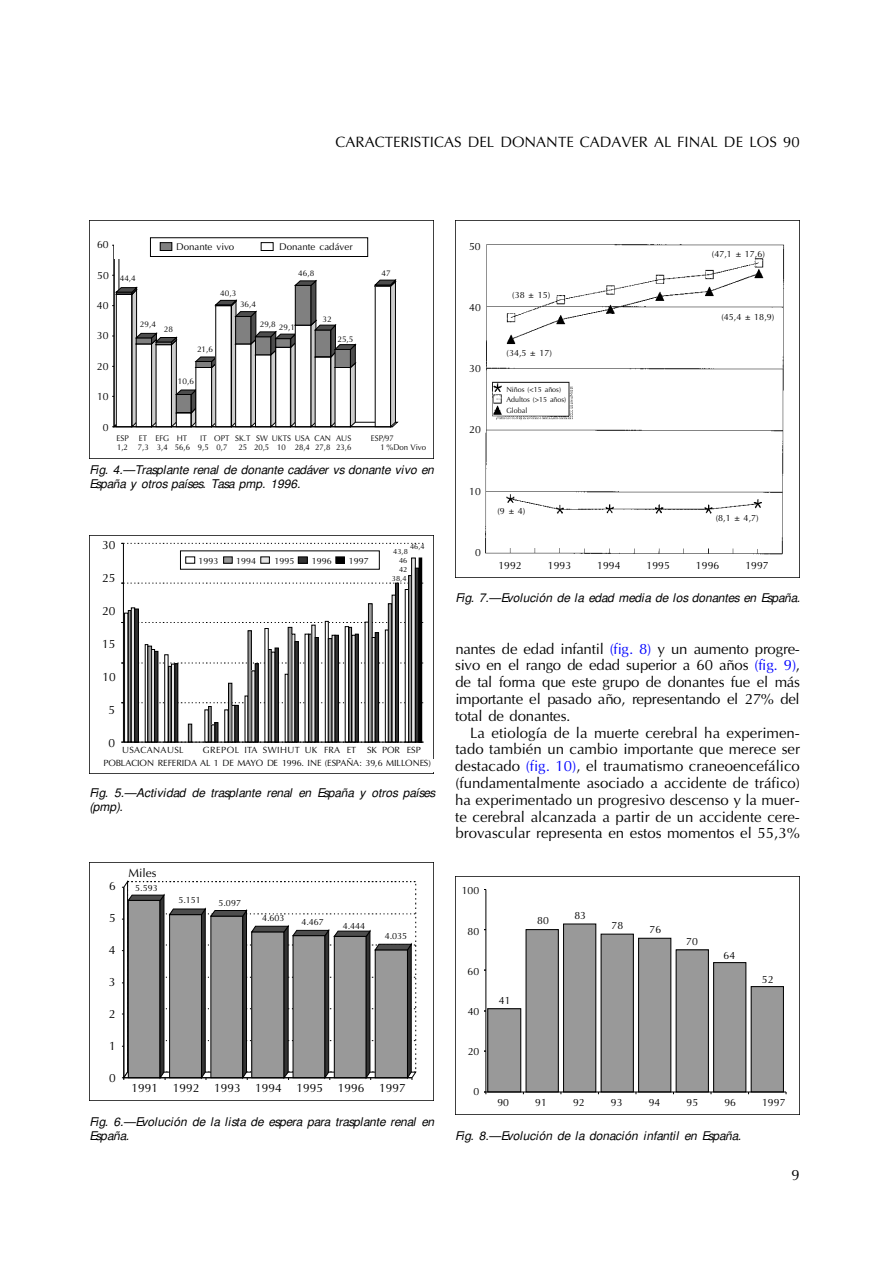
<style>
.page{position:relative;width:893px;height:1263px;background:#fff}
.page>*{position:absolute;margin:0;border:0;box-sizing:border-box;transform-origin:0 0}
.t1{font:15px/16.8px "Optima";color:#000;text-align:justify}
.t2{font:italic 12px/14px "Optima";color:#000}
.t3{font:12px "Optima";color:#000}
.t4{font:10.5px "Optima";color:#000}
.t5{font:9.75px "Optima";color:#000}
.t6{font:9px/13.5px "Optima";color:#000}
.t7{font:9px "Optima";letter-spacing:.035em;color:#000}
.t8{font:8.25px "Optima";color:#000;scale:.95 1}
.t9{font:8.25px "Optima";color:#000}
.t10{font:7.5px/10.5px "Optima";color:#000;scale:.95 1}
.t11{font:7.5px "Optima";color:#000}
.s1{color:#00f}
</style>
<div class="page">
<img style="left:89px;top:220px;width:345px;height:239px">
<img style="left:89px;top:535px;width:344px;height:238px">
<img style="left:89px;top:862px;width:345px;height:239px">
<img style="left:455px;top:220px;width:344px;height:358px">
<img style="left:455px;top:876px;width:344px;height:238px">
<div style="left:120px;top:275px;width:18px;height:11px;background:#fff"></div>
<div style="left:139px;top:321px;width:18px;height:11px;background:#fff"></div>
<div style="left:161px;top:325px;width:15px;height:11px;background:#fff"></div>
<div style="left:177px;top:378px;width:18px;height:10px;background:#fff"></div>
<div style="left:99px;top:540px;width:16px;height:210px;background:#fff"></div>
<div style="left:101px;top:881px;width:14px;height:203px;background:#fff"></div>
<div style="left:122px;top:746px;width:303px;height:10px;background:#fff"></div>
<div style="left:100px;top:759px;width:334px;height:13px;background:#fff"></div>
<p class="t1" style="left:335px;top:134px;width:466px">CARACTERISTICAS DEL DONANTE CADAVER AL FINAL DE LOS 90</p>
<p class="t4" style="left:97px;top:240px;width:13px">60</p>
<p class="t4" style="left:97px;top:271px;width:13px">50</p>
<p class="t4" style="left:97px;top:301px;width:13px">40</p>
<p class="t4" style="left:97px;top:331px;width:13px">30</p>
<p class="t4" style="left:97px;top:362px;width:13px">20</p>
<p class="t4" style="left:97px;top:392px;width:13px">10</p>
<p class="t4" style="left:103px;top:422px;width:7px">0</p>
<p class="t9" style="left:120px;top:275px;width:18px">44,4</p>
<p class="t9" style="left:140px;top:321px;width:18px">29,4</p>
<p class="t5" style="left:176px;top:243px;width:60px">Donante vivo</p>
<p class="t5" style="left:279px;top:243px;width:75px">Donante cadáver</p>
<p class="t9" style="left:164px;top:326px;width:11px">28</p>
<p class="t9" style="left:220px;top:289px;width:18px">40,3</p>
<p class="t9" style="left:240px;top:300px;width:18px">36,4</p>
<p class="t9" style="left:298px;top:270px;width:18px">46,8</p>
<p class="t9" style="left:197px;top:346px;width:18px">21,6</p>
<p class="t9" style="left:260px;top:323px;width:37px">29,8 29,1</p>
<p class="t9" style="left:322px;top:315px;width:11px">32</p>
<p class="t9" style="left:337px;top:335px;width:18px">25,5</p>
<p class="t9" style="left:178px;top:378px;width:18px">10,6</p>
<p class="t9" style="left:381px;top:269px;width:11px">47</p>
<p class="t8" style="left:117px;top:434px;width:76px">ESP ET EFG HT</p>
<p class="t8" style="left:200px;top:434px;width:160px">IT OPT SK.T SW UKTS USA CAN AUS</p>
<p class="t8" style="left:371px;top:434px;width:26px">ESP/97</p>
<p class="t8" style="left:117px;top:443px;width:118px">1,2 7,3 3,4 56,6 9,5 0,7</p>
<p class="t8" style="left:238px;top:443px;width:120px">25 20,5 10 28,4 27,8 23,6</p>
<p class="t8" style="left:380px;top:443px;width:50px">1 %Don Vivo</p>
<p class="t4" style="left:469px;top:242px;width:13px">50</p>
<p class="t4" style="left:469px;top:303px;width:13px">40</p>
<p class="t4" style="left:469px;top:364px;width:13px">30</p>
<p class="t4" style="left:469px;top:425px;width:13px">20</p>
<p class="t6" style="left:512px;top:289px;width:39px">(38 ± 15)</p>
<p class="t6" style="left:506px;top:347px;width:47px">(34,5 ± 17)</p>
<p class="t10" style="left:506px;top:384px;width:65px">Niños (&lt;15 años)<br>Adultos (&gt;15 años)<br>Global</p>
<p class="t6" style="left:711px;top:248px;width:54px">(47,1 ± 17,6)</p>
<p class="t6" style="left:721px;top:310px;width:54px">(45,4 ± 18,9)</p>
<p class="t2" style="left:89px;top:464px;width:346px">Fig. 4.—Trasplante renal de donante cadáver vs donante vivo en<br>España y otros países. Tasa pmp. 1996.</p>
<p class="t3" style="left:102px;top:540px;width:15px">30</p>
<p class="t3" style="left:102px;top:573px;width:15px">25</p>
<p class="t3" style="left:102px;top:606px;width:15px">20</p>
<p class="t3" style="left:102px;top:639px;width:15px">15</p>
<p class="t3" style="left:102px;top:672px;width:15px">10</p>
<p class="t3" style="left:109px;top:705px;width:8px">5</p>
<p class="t3" style="left:108px;top:738px;width:8px">0</p>
<p class="t11" style="left:410px;top:543px;width:16px">46,4</p>
<p class="t11" style="left:393px;top:549px;width:16px">43,8</p>
<p class="t6" style="left:198px;top:554px;width:22px">1993</p>
<p class="t6" style="left:236px;top:554px;width:22px">1994</p>
<p class="t6" style="left:274px;top:554px;width:22px">1995</p>
<p class="t6" style="left:312px;top:554px;width:22px">1996</p>
<p class="t6" style="left:349px;top:554px;width:22px">1997</p>
<p class="t11" style="left:399px;top:557px;width:10px">46</p>
<p class="t11" style="left:399px;top:566px;width:10px">42</p>
<p class="t11" style="left:392px;top:576px;width:16px">38,4</p>
<p class="t6" style="left:103px;top:743px;width:329px;text-indent:99px">GREPOL ITA SWIHUT UK FRA ET SK POR ESP<br>POBLACION REFERIDA A L 1 DE MAYO DE 1996. INE (ESPAÑA: 39,6 MILLONES)</p>
<p class="t7" style="left:122px;top:746px;width:63px">USACANAUSL</p>
<p class="t2" style="left:89px;top:787px;width:347px">Fig. 5.—Actividad de trasplante renal en España y otros países (pmp).</p>
<p class="t3" style="left:109px;top:881px;width:8px">6</p>
<p class="t3" style="left:109px;top:913px;width:8px">5</p>
<p class="t3" style="left:109px;top:945px;width:8px">4</p>
<p class="t3" style="left:109px;top:977px;width:8px">3</p>
<p class="t3" style="left:109px;top:1009px;width:8px">2</p>
<p class="t3" style="left:109px;top:1040px;width:8px">1</p>
<p class="t3" style="left:109px;top:1072px;width:8px">0</p>
<p class="t3" style="left:128px;top:868px;width:30px">Miles</p>
<p class="t6" style="left:135px;top:881px;width:24px">5.593</p>
<p class="t6" style="left:178px;top:894px;width:24px">5.151</p>
<p class="t6" style="left:218px;top:897px;width:24px">5.097</p>
<p class="t6" style="left:262px;top:912px;width:24px">4.603</p>
<p class="t6" style="left:301px;top:916px;width:24px">4.467</p>
<p class="t6" style="left:342px;top:920px;width:24px">4.444</p>
<p class="t6" style="left:384px;top:929px;width:24px">4.035</p>
<p class="t3" style="left:131px;top:1082px;width:276px">1991 1992 1993 1994 1995 1996 1997</p>
<p class="t2" style="left:90px;top:1116px;width:346px">Fig. 6.—Evolución de la lista de espera para trasplante renal en<br>España.</p>
<p class="t4" style="left:469px;top:487px;width:13px">10</p>
<p class="t4" style="left:475px;top:548px;width:7px">0</p>
<p class="t6" style="left:497px;top:505px;width:29px">(9 ± 4)</p>
<p class="t6" style="left:715px;top:512px;width:44px">(8,1 ± 4,7)</p>
<p class="t4" style="left:498px;top:560px;width:25px">1992</p>
<p class="t4" style="left:548px;top:560px;width:25px">1993</p>
<p class="t4" style="left:597px;top:560px;width:25px">1994</p>
<p class="t4" style="left:646px;top:560px;width:25px">1995</p>
<p class="t4" style="left:696px;top:560px;width:25px">1996</p>
<p class="t4" style="left:745px;top:560px;width:25px">1997</p>
<p class="t2" style="left:455px;top:591px;width:346px">Fig. 7.—Evolución de la edad media de los donantes en España.</p>
<p class="t1" style="left:455px;top:641px;width:346px">nantes de edad infantil <span class="s1">(fig. 8)</span> y un aumento progre&shy;sivo en el rango de edad superior a 60 años <span class="s1">(fig. 9)</span>, de tal forma que este grupo de donantes fue el más importante el pasado año, representando el 27% del total de donantes.</p>
<p class="t1" style="left:455px;top:725px;width:346px;text-indent:15px">La etiología de la muerte cerebral ha experimen&shy;tado también un cambio importante que merece ser destacado <span class="s1">(fig. 10)</span>, el traumatismo craneoencefálico (fundamentalmente asociado a accidente de tráfico) ha experimentado un progresivo descenso y la muer&shy;te cerebral alcanzada a partir de un accidente cere&shy;brovascular representa en estos momentos el 55,3%</p>
<p class="t4" style="left:461px;top:886px;width:19px">100</p>
<p class="t4" style="left:467px;top:926px;width:13px">80</p>
<p class="t4" style="left:467px;top:967px;width:13px">60</p>
<p class="t4" style="left:467px;top:1007px;width:13px">40</p>
<p class="t4" style="left:467px;top:1047px;width:13px">20</p>
<p class="t4" style="left:473px;top:1087px;width:7px">0</p>
<p class="t4" style="left:499px;top:995px;width:13px">41</p>
<p class="t4" style="left:537px;top:916px;width:13px">80</p>
<p class="t4" style="left:574px;top:911px;width:13px">83</p>
<p class="t4" style="left:611px;top:921px;width:13px">78</p>
<p class="t4" style="left:649px;top:925px;width:13px">76</p>
<p class="t4" style="left:686px;top:937px;width:13px">70</p>
<p class="t4" style="left:723px;top:951px;width:13px">64</p>
<p class="t4" style="left:761px;top:974px;width:13px">52</p>
<p class="t4" style="left:497px;top:1097px;width:13px">90</p>
<p class="t4" style="left:535px;top:1097px;width:13px">91</p>
<p class="t4" style="left:573px;top:1097px;width:13px">92</p>
<p class="t4" style="left:611px;top:1097px;width:13px">93</p>
<p class="t4" style="left:648px;top:1097px;width:13px">94</p>
<p class="t4" style="left:686px;top:1097px;width:13px">95</p>
<p class="t4" style="left:724px;top:1097px;width:13px">96</p>
<p class="t4" style="left:762px;top:1097px;width:25px">1997</p>
<p class="t2" style="left:455px;top:1130px;width:287px">Fig. 8.—Evolución de la donación infantil en España.</p>
<p class="t1" style="left:791px;top:1168px;width:10px">9</p>
</div>
